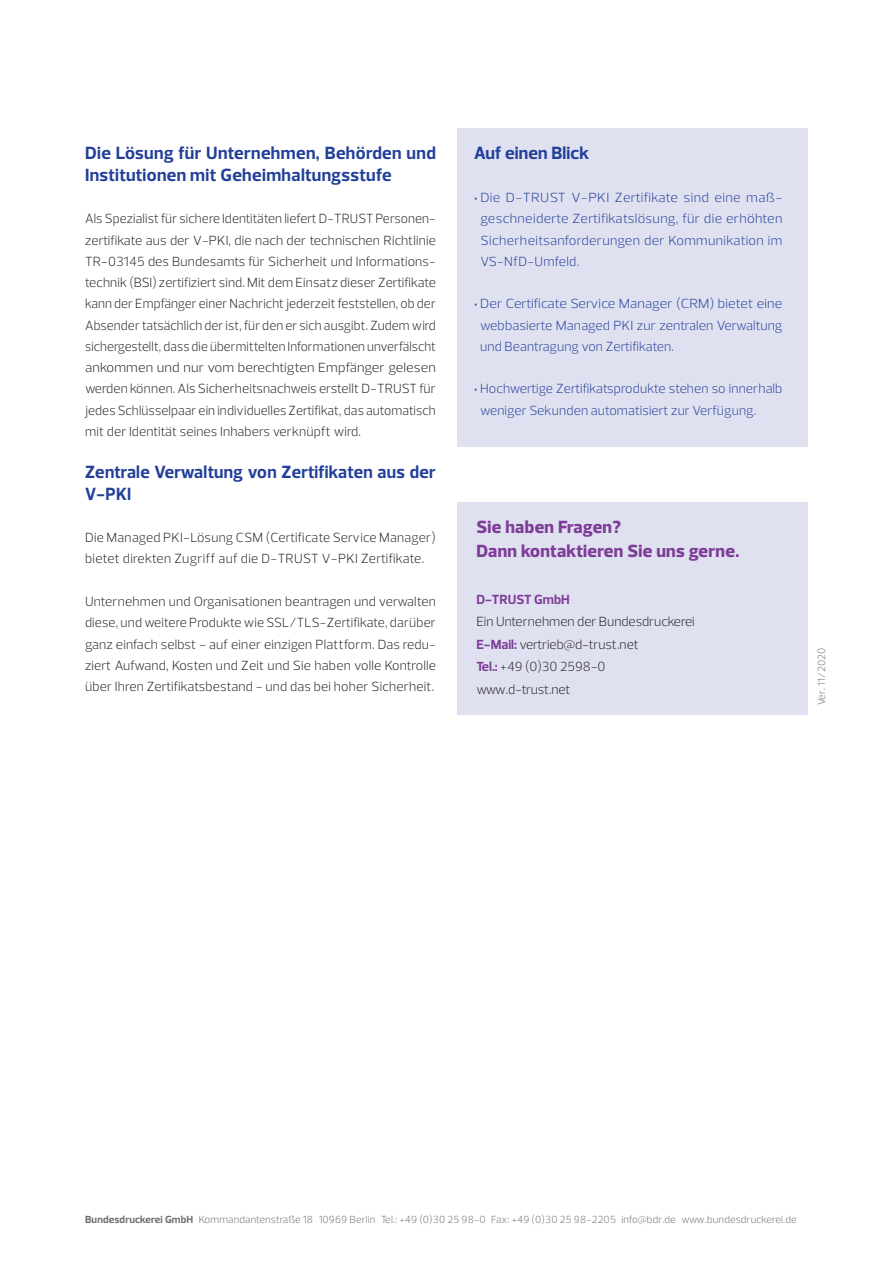
<style>
.page{position:relative;width:893px;height:1263px;background:#fff}
.page>*{position:absolute;margin:0;border:0;box-sizing:border-box;transform-origin:0 0}
.Fließtext_Prelo_Ligh{font:700 18px/21.3px "Prelo";letter-spacing:.02em;color:#223f99}
.t1{font:800 18px "Prelo";letter-spacing:.02em;color:#7e3e98}
.Fließtext_Prelo_Ligh-2{font:300 13.5px/21.3px "Prelo";letter-spacing:.01em;color:#231f20;text-align:justify}
.Fließtext_Prelo_Ligh-3{font:300 13.5px/21.3px "Prelo";letter-spacing:.01em;color:#223f99;text-align:justify;scale:1.05 1}
.Fließtext_Prelo_Ligh-4{font:300 13.5px/21.3px "Prelo";letter-spacing:.01em;color:#223f99}
.Fließtext_Prelo_Ligh-5{font:300 13.5px "Prelo";letter-spacing:-.01em;color:#231f20}
.t2{font:700 13.5px "Prelo";color:#7e3e98}
.t3{font:300 10.5px "Prelo";letter-spacing:.015em;color:#6c6d70}
.s1{font-weight:600}
.s2{font-weight:700;color:#7e3e98}
.s3{font-weight:700}
</style>
<div class="page">
<div style="left:457px;top:502px;width:351px;height:212px;background:#e0e1f0"></div>
<div style="left:457px;top:128px;width:351px;height:318px;background:#e0e1f0"></div>
<p class="Fließtext_Prelo_Ligh" style="left:85px;top:143px;width:352px">Die Lösung für Unternehmen, Behörden und<br>Institutionen mit Geheimhaltungsstufe</p>
<p class="Fließtext_Prelo_Ligh-2" style="left:85px;top:208px;width:352px">Als Spezialist für sichere Identitäten liefert D-TRUST Personen&shy;zertifikate aus der V-PKI, die nach der technischen Richtlinie TR-03145 des Bundesamts für Sicherheit und Informations&shy;technik (BSI) zertifiziert sind. Mit dem Einsatz dieser Zertifikate kann der Empfänger einer Nachricht jederzeit feststellen, ob der Absender tatsächlich der ist, für den er sich ausgibt. Zudem wird sichergestellt, dass die übermittelten Informationen unverfälscht ankommen und nur vom berechtigten Empfänger gelesen werden können. Als Sicherheitsnachweis erstellt D-TRUST für jedes Schlüsselpaar ein individuelles Zertifikat, das automatisch mit der Identität seines Inhabers verknüpft wird.</p>
<p class="Fließtext_Prelo_Ligh" style="left:85px;top:462px;width:352px">Zentrale Verwaltung von Zertifikaten aus der<br>V-PKI</p>
<p class="Fließtext_Prelo_Ligh-2" style="left:85px;top:527px;width:352px">Die Managed PKI-Lösung CSM (Certificate Service Manager) bietet direkten Zugriff auf die D-TRUST V-PKI Zertifikate.</p>
<p class="Fließtext_Prelo_Ligh-2" style="left:85px;top:591px;width:352px">Unternehmen und Organisationen beantragen und verwalten diese, und weitere Produkte wie SSL/TLS-Zertifikate, darüber ganz einfach selbst - auf einer einzigen Plattform. Das redu&shy;ziert Aufwand, Kosten und Zeit und Sie haben volle Kontrolle über Ihren Zertifikatsbestand - und das bei hoher Sicherheit.</p>
<p class="Fließtext_Prelo_Ligh" style="left:474px;top:143px;width:117px">Auf einen Blick</p>
<p class="Fließtext_Prelo_Ligh-3" style="left:480px;top:187px;width:289px;text-indent:-6px"><span class="s1">•</span> Die D-TRUST V-PKI Zertifikate sind eine maß&shy;geschneiderte Zertifikatslösung, für die erhöhten Sicherheitsanforderungen der Kommunikation im VS-NfD-Umfeld.</p>
<p class="Fließtext_Prelo_Ligh-3" style="left:480px;top:293px;width:289px;text-indent:-6px"><span class="s1">•</span> Der Certificate Service Manager (CRM) bietet eine webbasierte Managed PKI zur zentralen Verwaltung und Beantragung von Zertifikaten.</p>
<p class="Fließtext_Prelo_Ligh-4" style="left:480px;top:378px;width:304px;text-indent:-6px"><span class="s1">•</span> Hochwertige Zertifikatsprodukte stehen so innerhalb weniger Sekunden automatisiert zur Verfügung.</p>
<p class="t1" style="left:476px;top:516px;width:146px">Sie haben Fragen?</p>
<p class="t1" style="left:476px;top:540px;width:264px">Dann kontaktieren Sie uns gerne.</p>
<p class="t2" style="left:476px;top:591px;width:95px">D-TRUST GmbH</p>
<p class="Fließtext_Prelo_Ligh-2" style="left:476px;top:611px;width:220px">Ein Unternehmen der Bundesdruckerei</p>
<p class="Fließtext_Prelo_Ligh-2" style="left:476px;top:633px;width:164px"><span class="s2">E-Mail:</span> vertrieb@d-trust.net</p>
<p class="Fließtext_Prelo_Ligh-2" style="left:476px;top:656px;width:131px"><span class="s2">Tel.:</span> +49 (0)30 2598-0</p>
<p class="Fließtext_Prelo_Ligh-5" style="left:476px;top:681px;width:96px">www.d-trust.net</p>
<p class="t3" style="left:815px;top:705px;width:59px;rotate:-90deg">Ver. 11/2020</p>
<p class="t3" style="left:85px;top:1212px;width:713px"><span class="s3">Bundesdruckerei GmbH</span> Kommandantenstraße 18 10969 Berlin Tel.: +49 (0)30 25 98-0 Fax: +49 (0)30 25 98-2205 info@bdr.de www.bundesdruckerei.de</p>
</div>
